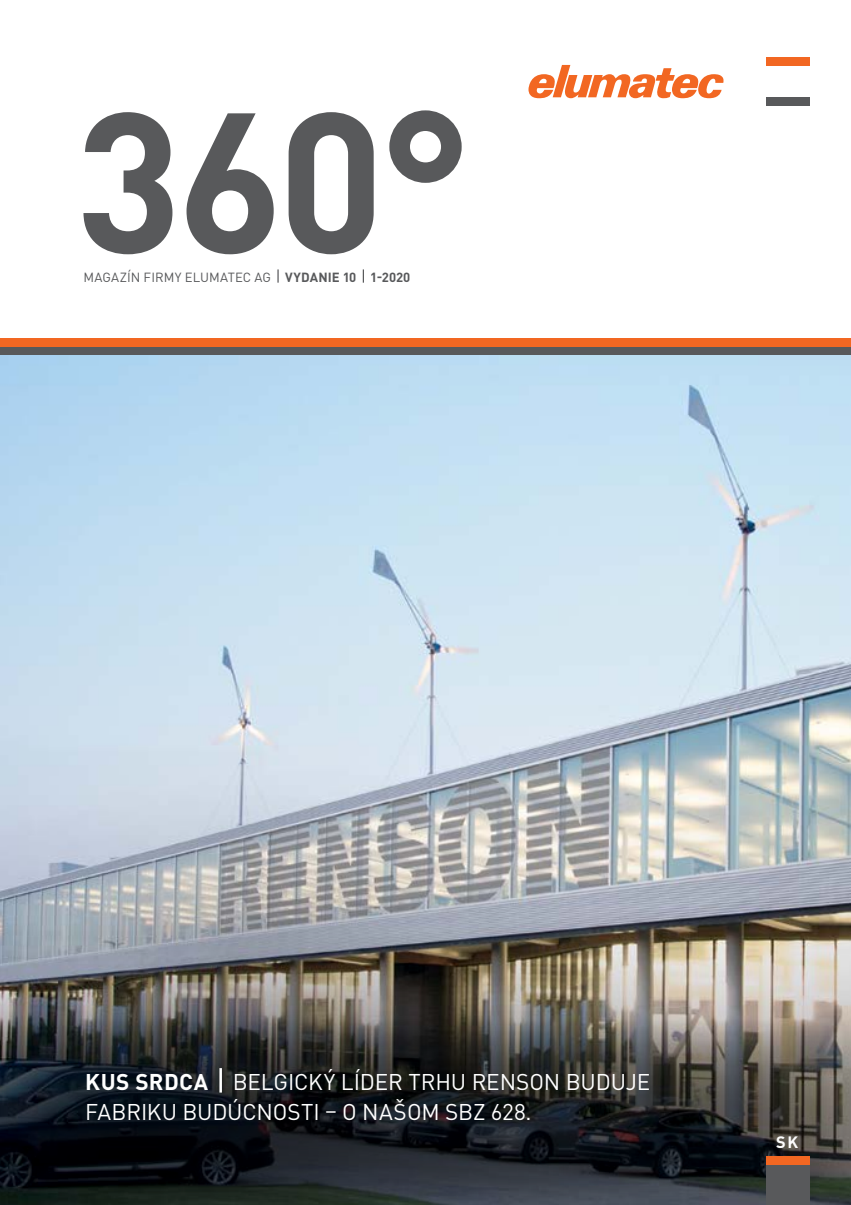
<style>
.page{position:relative;width:851px;height:1205px;background:#fff}
.page>*{position:absolute;margin:0;border:0;box-sizing:border-box;transform-origin:0 0}
.t1{font:700 196.25px "DIN Pro";color:#58595b}
.t2{font:22.5px/30px "DIN Pro";letter-spacing:-.01em;color:#fff}
.t3{font:700 16.25px "DIN Pro";color:#fff}
.t4{font:13.12px "DIN Pro";letter-spacing:.005em;color:#58595b}
.s1{font-weight:700}
</style>
<div class="page">
<img style="left:0;top:354px;width:850px;height:664px">
<svg style="left:528px;top:65px;width:196px;height:33px"></svg>
<svg style="left:829px;top:1018px;width:21px;height:187px;background:#63615b"></svg>
<div style="left:0;top:346px;width:850px;height:8px;background:#58595b"></div>
<div style="left:0;top:338px;width:850px;height:8px;background:#f26722"></div>
<svg style="left:277px;top:269px;width:1px;height:14px"></svg>
<svg style="left:363px;top:269px;width:1px;height:14px"></svg>
<div style="left:0;top:876px;width:829px;height:329px;background:#000;opacity:.75"></div>
<hr style="left:219px;top:1068px;width:3px;height:24px;background:#fff">
<div style="left:765px;top:57px;width:44px;height:8px;background:#f26722"></div>
<div style="left:765px;top:98px;width:44px;height:8px;background:#58595b"></div>
<div style="left:765px;top:1162px;width:44px;height:43px;background:#58595b"></div>
<div style="left:765px;top:1156px;width:44px;height:8px;background:#f26722"></div>
<h1 class="t1" style="left:75px;top:49px;width:398px">360°</h1>
<p class="t4" style="left:83px;top:268px;width:328px">MAGAZÍN FIRMY ELUMATEC AG <span class="s1">VYDANIE 10 1-2020</span></p>
<p class="t2" style="left:85px;top:1066px;width:566px"><span class="s1">KUS SRDCA</span> BELGICKÝ LÍDER TRHU RENSON BUDUJE<br>FABRIKU BUDÚCNOSTI – O NAŠOM SBZ 628.</p>
<p class="t3" style="left:776px;top:1131px;width:23px">SK</p>
</div>
